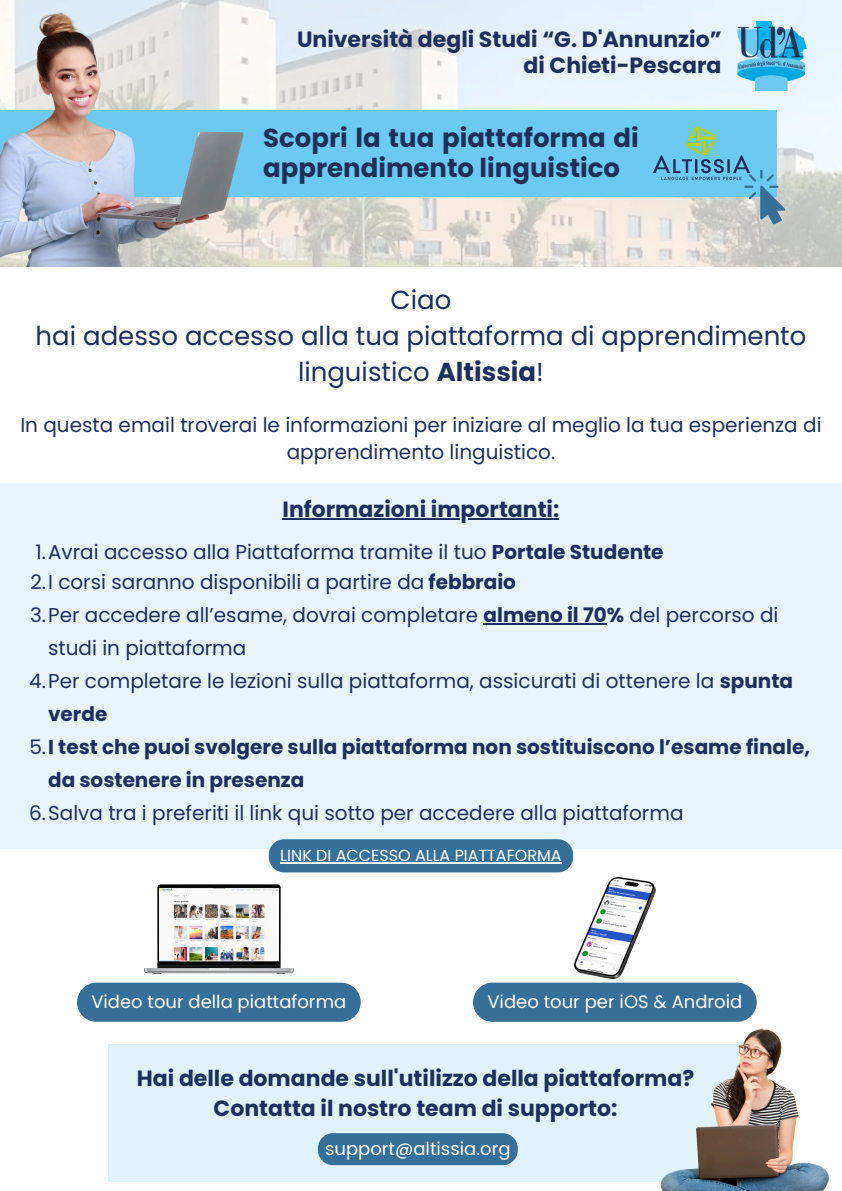
<style>
.page{position:relative;width:842px;height:1191px;background:#fff}
.page>*{position:absolute;margin:0;border:0;box-sizing:border-box;transform-origin:0 0}
.t1{font:26px/36px "Poppins";color:#1c305b;text-align:center}
.t2{font:700 26px/30px "Poppins";color:#1c305b}
.t3{font:700 22px/25.5px "Poppins";color:#1c305b;text-align:right}
.t4{font:20px/33px "Poppins";color:#1c305b}
.t5{font:700 20px/33px "Poppins";color:#1c305b}
.t6{font:18px "Poppins";color:#fff}
.t7{font:16px "Poppins";color:#fff}
.s1{font-weight:700}
.s2{font-weight:400}
</style>
<div class="page">
<img style="left:379px;top:0;width:463px;height:266px">
<div style="left:0;top:110px;width:776px;height:87px;background:#6cc9f1"></div>
<img style="left:0;top:0;width:379px;height:266px">
<div style="left:0;top:483px;width:842px;height:365px;background:#e6f5fc"></div>
<img style="left:731px;top:21px;width:90px;height:70px">
<img style="left:653px;top:127px;width:109px;height:54px">
<svg style="left:744px;top:170px;width:41px;height:54px"></svg>
<hr style="left:283px;top:518px;width:276px;height:1px;background:#1c305b">
<hr style="left:484px;top:623px;width:123px;height:1px;background:#1c305b">
<div style="left:269px;top:839px;width:304px;height:33px;background:#366f98;border-radius:15px"></div>
<hr style="left:280px;top:862px;width:282px;height:1px;background:#fff">
<div style="left:108px;top:1043px;width:638px;height:138px;background:#e0f3fc"></div>
<img style="left:649px;top:1021px;width:181px;height:169px">
<div style="left:318px;top:1132px;width:200px;height:32px;background:#366f98;border-radius:15px"></div>
<img style="left:144px;top:884px;width:150px;height:89px">
<div style="left:77px;top:982px;width:284px;height:39px;background:#366f98"></div>
<img style="left:574px;top:877px;width:82px;height:101px">
<div style="left:473px;top:982px;width:284px;height:39px;background:#366f98"></div>
<h3 class="t3" style="left:297px;top:27px;width:426px">Università degli Studi “G. D'Annunzio” di Chieti-Pescara</h3>
<p class="t2" style="left:263px;top:123px;width:377px">Scopri la tua piattaforma di apprendimento linguistico</p>
<h2 class="t1" style="left:36px;top:281px;width:772px">Ciao<br>hai adesso accesso alla tua piattaforma di apprendimento linguistico <span class="s1">Altissia</span>!</h2>
<h4 class="t4" style="left:20px;top:410px;width:803px;line-height:27.8px;text-align:center">In questa email troverai le informazioni per iniziare al meglio la tua esperienza di apprendimento linguistico.</h4>
<p class="t3" style="left:283px;top:496px;width:278px">Informazioni importanti:</p>
<p class="t4" style="left:36px;top:535px;width:630px">1.Avrai accesso alla Piattaforma tramite il tuo <span class="s1">Portale Studente</span></p>
<p class="t4" style="left:30px;top:565px;width:487px">2.I corsi saranno disponibili a partire da <span class="s1">febbraio</span></p>
<h3 class="t4" style="left:48px;top:598px;width:732px;text-indent:-18px">3.Per accedere all’esame, dovrai completare <span class="s1">almeno il 70%</span> del percorso di studi in piattaforma</h3>
<h1 class="t4" style="left:48px;top:664px;width:746px;text-indent:-19px">4.Per completare le lezioni sulla piattaforma, assicurati di ottenere la <span class="s1">spunta verde</span></h1>
<p class="t5" style="left:48px;top:730px;width:763px;text-indent:-19px"><span class="s2">5.</span>I test che puoi svolgere sulla piattaforma non sostituiscono l’esame finale, da sostenere in presenza</p>
<p class="t4" style="left:29px;top:796px;width:656px">6.Salva tra i preferiti il link qui sotto per accedere alla piattaforma</p>
<p class="t7" style="left:280px;top:843px;width:283px">LINK DI ACCESSO ALLA PIATTAFORMA</p>
<p class="t6" style="left:91px;top:988px;width:256px">Video tour della piattaforma</p>
<p class="t6" style="left:487px;top:988px;width:256px">Video tour per iOS &amp; Android</p>
<p class="t3" style="left:137px;top:1062px;width:559px;line-height:30.8px;text-align:center">Hai delle domande sull'utilizzo della piattaforma?<br>Contatta il nostro team di supporto:</p>
<p class="t6" style="left:325px;top:1135px;width:187px">support@altissia.org</p>
</div>
